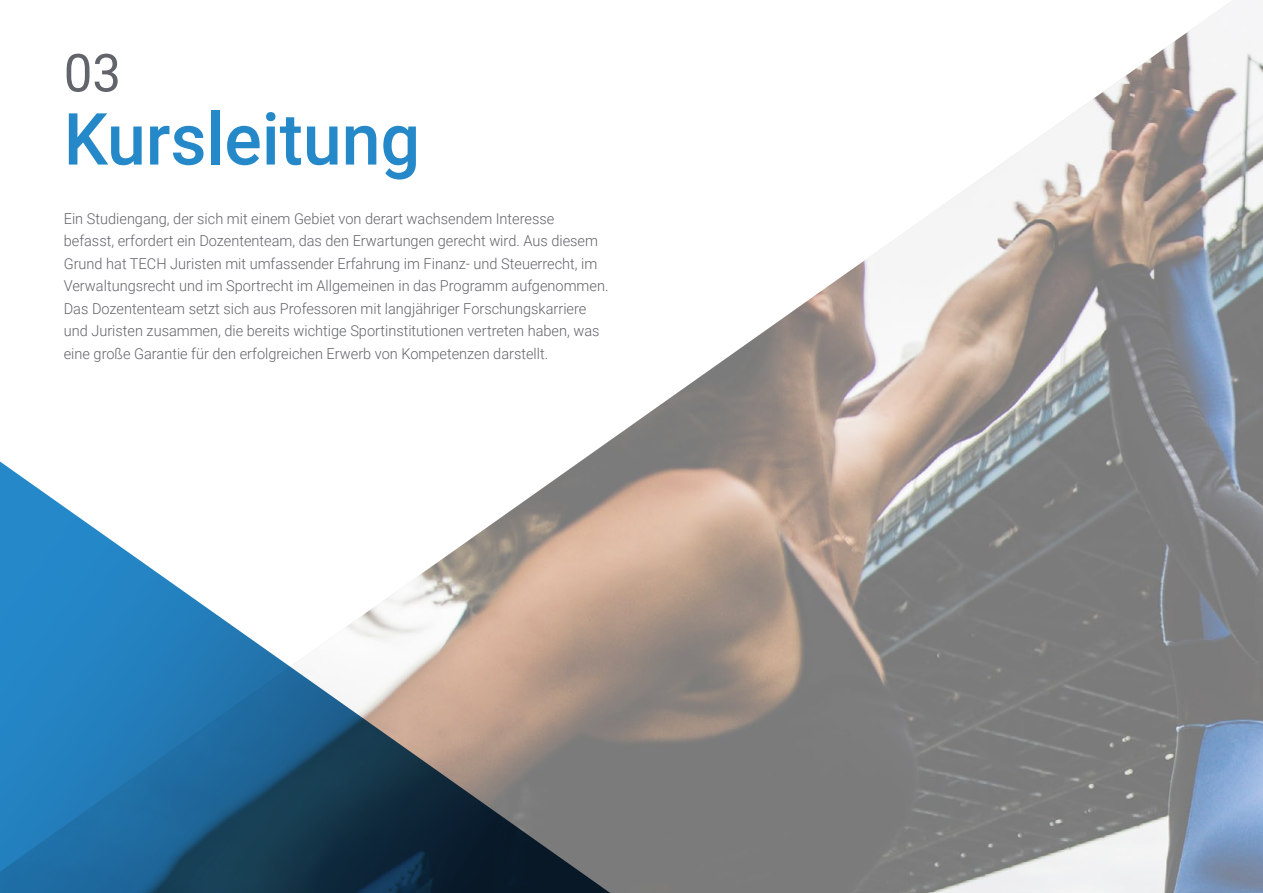
<style>
.page{position:relative;width:1263px;height:893px;background:#fff}
.page>*{position:absolute;margin:0;border:0;box-sizing:border-box;transform-origin:0 0}
.t1{font:500 72px "Roboto";color:#2488c9}
.t2{font:52.5px "Roboto";color:#61646a}
.t3{font:300 15px/22.5px "Roboto";color:#61646a}
</style>
<div class="page">
<img style="left:602px;top:0;width:661px;height:893px">
<svg style="left:0;top:446px;width:640px;height:447px"></svg>
<h2 class="t2" style="left:64px;top:36px;width:59px">03</h2>
<h1 class="t1" style="left:64px;top:89px;width:358px">Kursleitung</h1>
<p class="t3" style="left:64px;top:207px;width:546px">Ein Studiengang, der sich mit einem Gebiet von derart wachsendem Interesse<br>befasst, erfordert ein Dozententeam, das den Erwartungen gerecht wird. Aus diesem Grund hat TECH Juristen mit umfassender Erfahrung im Finanz- und Steuerrecht, im Verwaltungsrecht und im Sportrecht im Allgemeinen in das Programm aufgenommen.<br>Das Dozententeam setzt sich aus Professoren mit langjähriger Forschungskarriere und Juristen zusammen, die bereits wichtige Sportinstitutionen vertreten haben, was eine große Garantie für den erfolgreichen Erwerb von Kompetenzen darstellt.</p>
</div>
